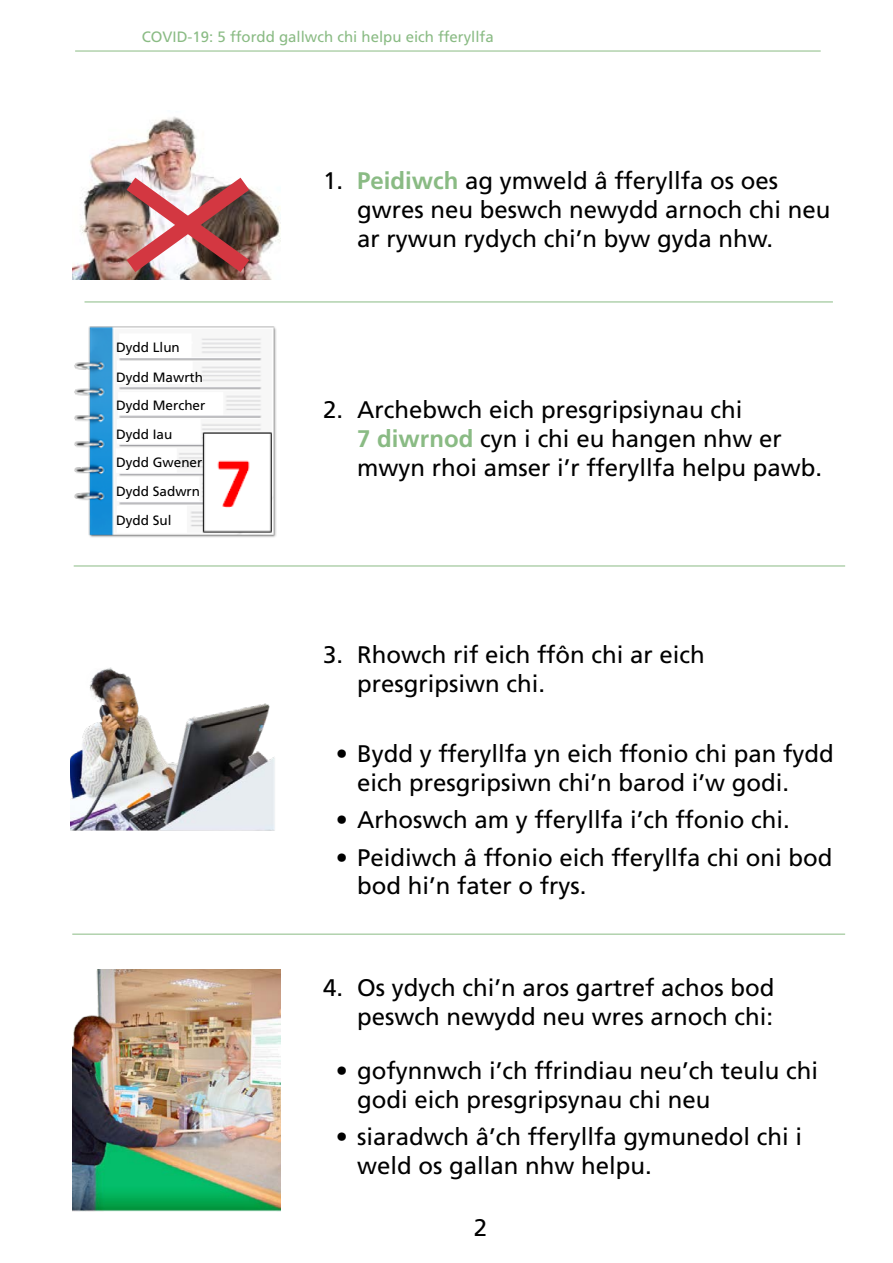
<style>
.page{position:relative;width:893px;height:1263px;background:#fff}
.page>*{position:absolute;margin:0;border:0;box-sizing:border-box;transform-origin:0 0}
.Bullets{font:24px/28.8px "Frutiger LT Std";color:#000}
.t1{font:15px "Frutiger LT Std";color:#8abb84}
.t2{font:13.5px/28.7px "Frutiger LT Std";color:#000}
.s1{font-weight:700;color:#8abb84}
</style>
<div class="page">
<hr style="left:75px;top:51px;width:746px;height:1px;background:#8abb84">
<img style="left:72px;top:116px;width:208px;height:163px">
<img style="left:72px;top:969px;width:209px;height:243px">
<img style="left:110px;top:163px;width:156px;height:117px">
<img style="left:74px;top:326px;width:203px;height:212px">
<img style="left:71px;top:667px;width:204px;height:164px">
<hr style="left:85px;top:302px;width:748px;height:1px;background:#8abb84">
<hr style="left:74px;top:566px;width:771px;height:1px;background:#8abb84">
<hr style="left:72px;top:934px;width:773px;height:1px;background:#8abb84">
<p class="t1" style="left:142px;top:28px;width:354px">COVID-19: 5 ffordd gallwch chi helpu eich fferyllfa</p>
<p class="t2" style="left:116px;top:333px;width:65px">Dydd Llun</p>
<p class="t2" style="left:116px;top:363px;width:91px">Dydd Mawrth<br>Dydd Mercher<br>Dydd Iau<br>Dydd Gwener<br>Dydd Sadwrn<br>Dydd Sul</p>
<p class="Bullets" style="left:357px;top:166px;width:475px;text-indent:-34px">1. <span class="s1">Peidiwch</span> ag ymweld â fferyllfa os oes gwres neu beswch newydd arnoch chi neu ar rywun rydych chi’n byw gyda nhw.</p>
<p class="Bullets" style="left:357px;top:396px;width:467px;text-indent:-34px">2. Archebwch eich presgripsiynau chi<br><span class="s1">7 diwrnod</span> cyn i chi eu hangen nhw er mwyn rhoi amser i’r fferyllfa helpu pawb.</p>
<p class="Bullets" style="left:357px;top:640px;width:349px;text-indent:-34px">3. Rhowch rif eich ffôn chi ar eich presgripsiwn chi.</p>
<h4 class="Bullets" style="left:357px;top:739px;width:478px;text-indent:-21px">• Bydd y fferyllfa yn eich ffonio chi pan fydd eich presgripsiwn chi’n barod i’w godi.</h4>
<h4 class="Bullets" style="left:336px;top:805px;width:455px">• Arhoswch am y fferyllfa i’ch ffonio chi.</h4>
<h4 class="Bullets" style="left:357px;top:843px;width:477px;text-indent:-21px">• Peidiwch â ffonio eich fferyllfa chi oni bod bod hi’n fater o frys.</h4>
<p class="Bullets" style="left:323px;top:973px;width:453px;text-align:right">4. Os ydych chi’n aros gartref achos bod peswch newydd neu wres arnoch chi:</p>
<h4 class="Bullets" style="left:357px;top:1056px;width:462px;text-indent:-21px">• gofynnwch i’ch ffrindiau neu’ch teulu chi godi eich presgripsynau chi neu</h4>
<h4 class="Bullets" style="left:357px;top:1123px;width:446px;text-indent:-21px">• siaradwch â’ch fferyllfa gymunedol chi i weld os gallan nhw helpu.</h4>
<p class="Bullets" style="left:474px;top:1213px;width:15px">2</p>
</div>
